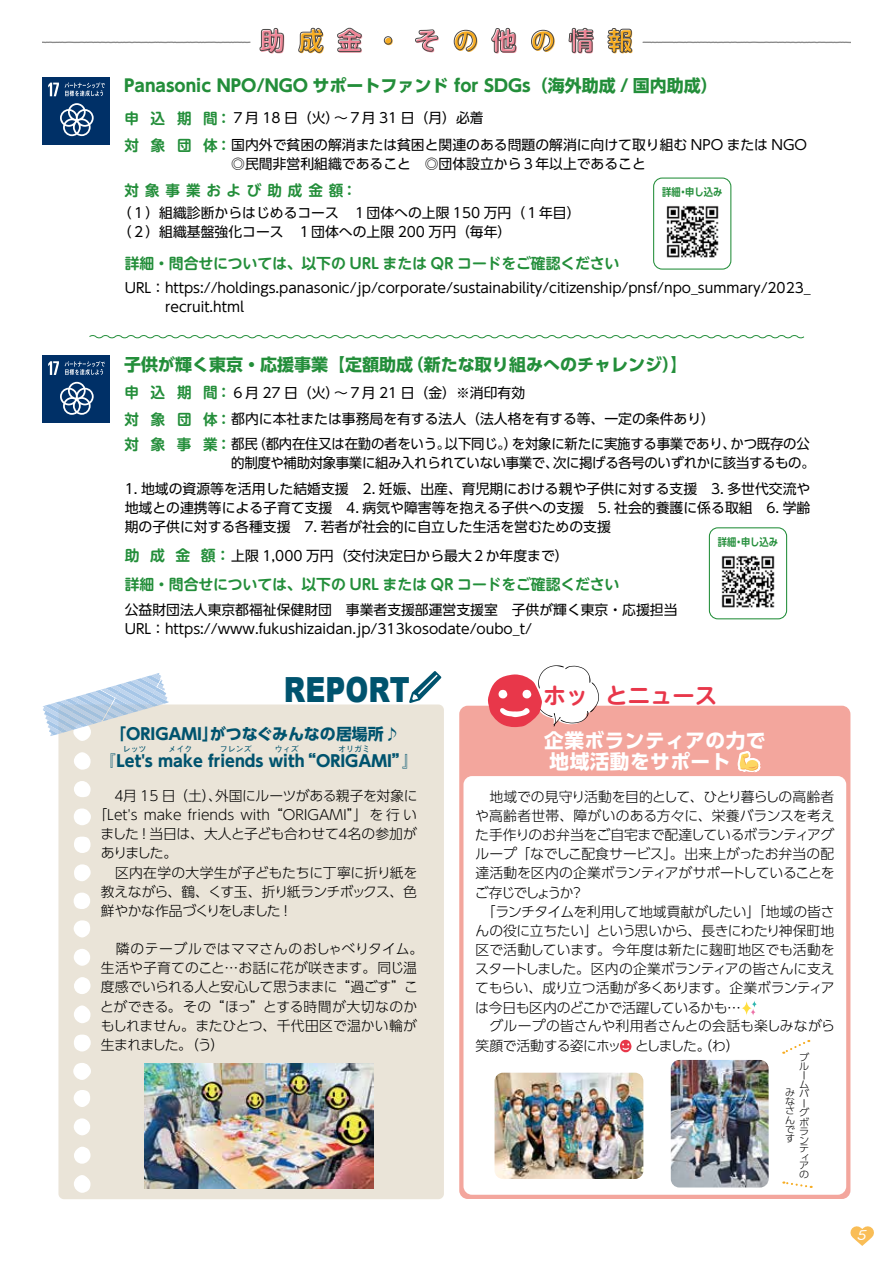
<style>
.page{position:relative;width:893px;height:1263px;background:#fff}
.page>*{position:absolute;margin:0;border:0;box-sizing:border-box;transform-origin:0 0}
.t1{font:900 34.65px "Arial";color:#00536e;scale:.8 1}
.t2{font:700 25.05px "UD Shin M Go Pro";letter-spacing:.54em;color:#ee8596}
.t3{font:700 22.35px "UD Shin M Go Pro De";color:#e8374a}
.t4{font:700 19.65px/21.3px "UD Shin Go Pro";letter-spacing:.025em;color:#fff}
.t5{font:700 16.95px "UD Shin Go Pro";color:#238e3a}
.t6{font:700 15.9px/27.6px "UD Shin Go Pro";color:#00536e;text-align:center}
.t7{font:700 14.85px "UD Shin M Go Pro De";letter-spacing:-.01em;color:#238e3a}
.t8{font:700 14.85px "UD Shin M Go Pro De";letter-spacing:.405em;color:#238e3a}
.t9{font:13.8px/19.2px "UD Shin Go Pro";color:#000}
.t10{font:300 13.8px/19.2px "UD Shin Go Pro";letter-spacing:-.015em;color:#000}
.t11{font:13.8px/19.2px "UD Shin Go Pro";letter-spacing:-.025em;color:#000}
.t12{font:300 13.8px "UD Shin Go Pro";letter-spacing:-.065em;color:#000}
.t13{font:300 13.8px "UD Shin Go Pro";letter-spacing:-.085em;color:#000}
.t14{font:13.8px "MV Boli";color:#fff}
.t15{font:700 10.65px "UD Shin Go Pro De";color:#238e3a;scale:.87 1}
.t16{font:300 9.6px/9px "UD Shin Go Pro";color:#000;scale:1.05 1}
.t17{font:700 7.95px "UD Shin Go Pro";color:#00536e}
.s1{color:#f6ac22}
.s2{font-family:"UD Shin M Go Pro De";font-weight:700;font-size:14.85px;color:#238e3a}
</style>
<div class="page">
<svg style="left:850px;top:1226px;width:24px;height:20px"></svg>
<svg style="left:259px;top:28px;width:25px;height:25px"></svg>
<svg style="left:298px;top:28px;width:25px;height:25px"></svg>
<svg style="left:337px;top:28px;width:25px;height:24px"></svg>
<div style="left:384px;top:36px;width:8px;height:8px;border:1px solid #4c4948;border-radius:50%"></div>
<svg style="left:415px;top:29px;width:23px;height:23px"></svg>
<svg style="left:454px;top:30px;width:23px;height:21px"></svg>
<svg style="left:491px;top:28px;width:25px;height:25px"></svg>
<svg style="left:607px;top:28px;width:25px;height:25px"></svg>
<svg style="left:569px;top:28px;width:25px;height:25px"></svg>
<svg style="left:531px;top:30px;width:23px;height:21px"></svg>
<svg style="left:43px;top:41px;width:208px;height:3px"></svg>
<svg style="left:642px;top:41px;width:208px;height:3px"></svg>
<div style="left:459px;top:706px;width:391px;height:493px;background:#f3a69d;border-radius:9px"></div>
<div style="left:463px;top:776px;width:383px;height:419px;background:#fff;border-radius:9px"></div>
<div style="left:43px;top:77px;width:67px;height:68px;background:#003067"></div>
<svg style="left:60px;top:103px;width:34px;height:33px"></svg>
<svg style="left:48px;top:83px;width:11px;height:13px"></svg>
<svg style="left:65px;top:82px;width:40px;height:14px"></svg>
<div style="left:43px;top:356px;width:67px;height:67px;background:#003067"></div>
<svg style="left:60px;top:382px;width:34px;height:33px"></svg>
<svg style="left:48px;top:361px;width:11px;height:14px"></svg>
<svg style="left:65px;top:361px;width:40px;height:14px"></svg>
<div style="left:653px;top:178px;width:78px;height:92px;border:1px solid #238e3a;border-radius:9px"></div>
<img style="left:666px;top:206px;width:53px;height:52px">
<div style="left:709px;top:527px;width:78px;height:92px;border:1px solid #238e3a;border-radius:9px"></div>
<img style="left:721px;top:556px;width:54px;height:52px">
<svg style="left:488px;top:665px;width:111px;height:62px"></svg>
<svg style="left:741px;top:1000px;width:11px;height:16px"></svg>
<svg style="left:752px;top:1000px;width:5px;height:8px"></svg>
<svg style="left:750px;top:1008px;width:6px;height:8px"></svg>
<svg style="left:620px;top:1040px;width:11px;height:12px"></svg>
<div style="left:58px;top:704px;width:386px;height:495px;background:#eae4d8"></div>
<svg style="left:409px;top:671px;width:32px;height:32px"></svg>
<svg style="left:43px;top:673px;width:126px;height:63px"></svg>
<img style="left:671px;top:1060px;width:98px;height:127px">
<img style="left:495px;top:1073px;width:148px;height:106px">
<svg style="left:89px;top:335px;width:716px;height:4px"></svg>
<img style="left:145px;top:1063px;width:228px;height:125px">
<svg style="left:782px;top:1040px;width:27px;height:14px"></svg>
<svg style="left:783px;top:1181px;width:29px;height:7px"></svg>
<svg style="left:737px;top:751px;width:24px;height:22px"></svg>
<h2 class="t2" style="left:261px;top:21px;width:374px">助<span class="s1">成</span>金<span class="s1">・</span>そ<span class="s1">の</span>他<span class="s1">の</span>情<span class="s1">報</span></h2>
<p class="t5" style="left:124px;top:72px;width:595px">Panasonic NPO/NGO サポートファンド for SDGs（海外助成 / 国内助成）</p>
<p class="t9" style="left:124px;top:108px;width:361px"><span class="s2">申 込 期 間：</span>７月 18 日（火）～７月 31 日（月）必着</p>
<p class="t9" style="left:231px;top:135px;width:577px;text-indent:-107px"><span class="s2">対 象 団 体：</span>国内外で貧困の解消または貧困と関連のある問題の解消に向けて取り組む NPO または NGO ◎民間非営利組織であること　◎団体設立から３年以上であること</p>
<p class="t8" style="left:125px;top:179px;width:234px">対象事業および助成金額：</p>
<p class="t9" style="left:118px;top:202px;width:464px">（１）組織診断からはじめるコース　１団体への上限 150 万円（１年目）（２）組織基盤強化コース　１団体への上限 200 万円（毎年）</p>
<p class="t7" style="left:125px;top:251px;width:496px">詳細・問合せについては、以下の URL または QR コードをご確認ください</p>
<p class="t15" style="left:662px;top:183px;width:71px">詳細・申し込み</p>
<p class="t9" style="left:165px;top:278px;width:647px;text-indent:-40px">URL： https://holdings.panasonic/jp/corporate/sustainability/citizenship/pnsf/npo_summary/2023_ recruit.html</p>
<p class="t5" style="left:124px;top:350px;width:565px">子供が輝く東京・応援事業【定額助成（新たな取り組みへのチャレンジ）】</p>
<p class="t9" style="left:124px;top:382px;width:402px"><span class="s2">申 込 期 間：</span>６月 27 日（火）～７月 21 日（金）※消印有効</p>
<p class="t9" style="left:125px;top:409px;width:592px"><span class="s2">対 象 団 体：</span>都内に本社または事務局を有する法人（法人格を有する等、一定の条件あり）</p>
<p class="t11" style="left:231px;top:434px;width:585px;text-indent:-107px"><span class="s2">対 象 事 業：</span>都民（都内在住又は在勤の者をいう。以下同じ。）を対象に新たに実施する事業であり、かつ既存の公的制度や補助対象事業に組み入れられていない事業で、次に掲げる各号のいずれかに該当するもの。</p>
<p class="t9" style="left:125px;top:479px;width:687px;text-align:justify">1. 地域の資源等を活用した結婚支援　2. 妊娠、出産、育児期における親や子供に対する支援　3. 多世代交流や地域との連携等による子育て支援　4. 病気や障害等を抱える子供への支援　5. 社会的養護に係る取組　6. 学齢期の子供に対する各種支援　7. 若者が社会的に自立した生活を営むための支援</p>
<p class="t9" style="left:125px;top:546px;width:445px"><span class="s2">助 成 金 額：</span>上限 1,000 万円（交付決定日から最大２か年度まで）</p>
<p class="t7" style="left:125px;top:572px;width:496px">詳細・問合せについては、以下の URL または QR コードをご確認ください</p>
<p class="t9" style="left:125px;top:599px;width:554px">公益財団法人東京都福祉保健財団　事業者支援部運営支援室　子供が輝く東京・応援担当<br>URL： https://www.fukushizaidan.jp/313kosodate/oubo_t/</p>
<p class="t15" style="left:718px;top:533px;width:71px">詳細・申し込み</p>
<h1 class="t1" style="left:284px;top:665px;width:159px">REPORT</h1>
<p class="t6" style="left:100px;top:719px;width:320px">「ORIGAMI」がつなぐみんなの居場所♪『Let's make friends with“ORIGAMI”』</p>
<p class="t17" style="left:123px;top:743px;width:25px">レッツ</p>
<p class="t17" style="left:169px;top:743px;width:25px">メイク</p>
<p class="t17" style="left:220px;top:743px;width:33px">フレンズ</p>
<p class="t17" style="left:275px;top:743px;width:25px">ウィズ</p>
<p class="t17" style="left:338px;top:743px;width:33px">オリガミ</p>
<p class="t10" style="left:101px;top:786px;width:318px">　４月 15 日（土）、外国にルーツがある親子を対象に</p>
<p class="t10" style="left:93px;top:805px;width:325px">「Let's make friends with “ORIGAMI”」を行い</p>
<p class="t10" style="left:100px;top:824px;width:318px">ました ! 当日は、大人と子ども合わせて４名の参加が</p>
<p class="t10" style="left:101px;top:843px;width:78px">ありました。</p>
<p class="t10" style="left:101px;top:862px;width:318px">　区内在学の大学生が子どもたちに丁寧に折り紙を</p>
<p class="t12" style="left:101px;top:880px;width:318px">教えながら、鶴、くす玉、折り紙ランチボックス、色</p>
<p class="t13" style="left:101px;top:899px;width:188px">鮮やかな作品づくりをしました !</p>
<p class="t10" style="left:100px;top:939px;width:325px">　隣のテーブルではママさんのおしゃべりタイム。生活や子育てのこと…お話に花が咲きます。同じ温度感でいられる人と安心して思うままに“過ごす”ことができる。その“ほっ”とする時間が大切なのかもしれません。またひとつ、千代田区で温かい輪が生まれました。（う）</p>
<h3 class="t3" style="left:543px;top:677px;width:175px">ホッ とニュース</h3>
<h3 class="t4" style="left:544px;top:729px;width:223px">企業ボランティアの力で地域活動をサポート</h3>
<p class="t10" style="left:475px;top:786px;width:361px">　地域での見守り活動を目的として、ひとり暮らしの高齢者や高齢者世帯、障がいのある方々に、栄養バランスを考えた手作りのお弁当をご自宅まで配達しているボランティアグループ「なでしこ配食サービス」。出来上がったお弁当の配達活動を区内の企業ボランティアがサポートしていることをご存じでしょうか？<br>　「ランチタイムを利用して地域貢献がしたい」「地域の皆さんの役に立ちたい」という思いから、長きにわたり神保町地区で活動しています。今年度は新たに麹町地区でも活動をスタートしました。区内の企業ボランティアの皆さんに支えてもらい、成り立つ活動が多くあります。企業ボランティアは今日も区内のどこかで活躍しているかも…<br>　グループの皆さんや利用者さんとの会話も楽しみながら笑顔で活動する姿にホッ としました。（わ）</p>
<p class="t16" style="left:799px;top:1052px;width:11px">ブルームバーグボランティアの</p>
<p class="t16" style="left:785px;top:1087px;width:11px;text-align:justify">みなさんです</p>
<p class="t14" style="left:857px;top:1226px;width:11px">5</p>
</div>
